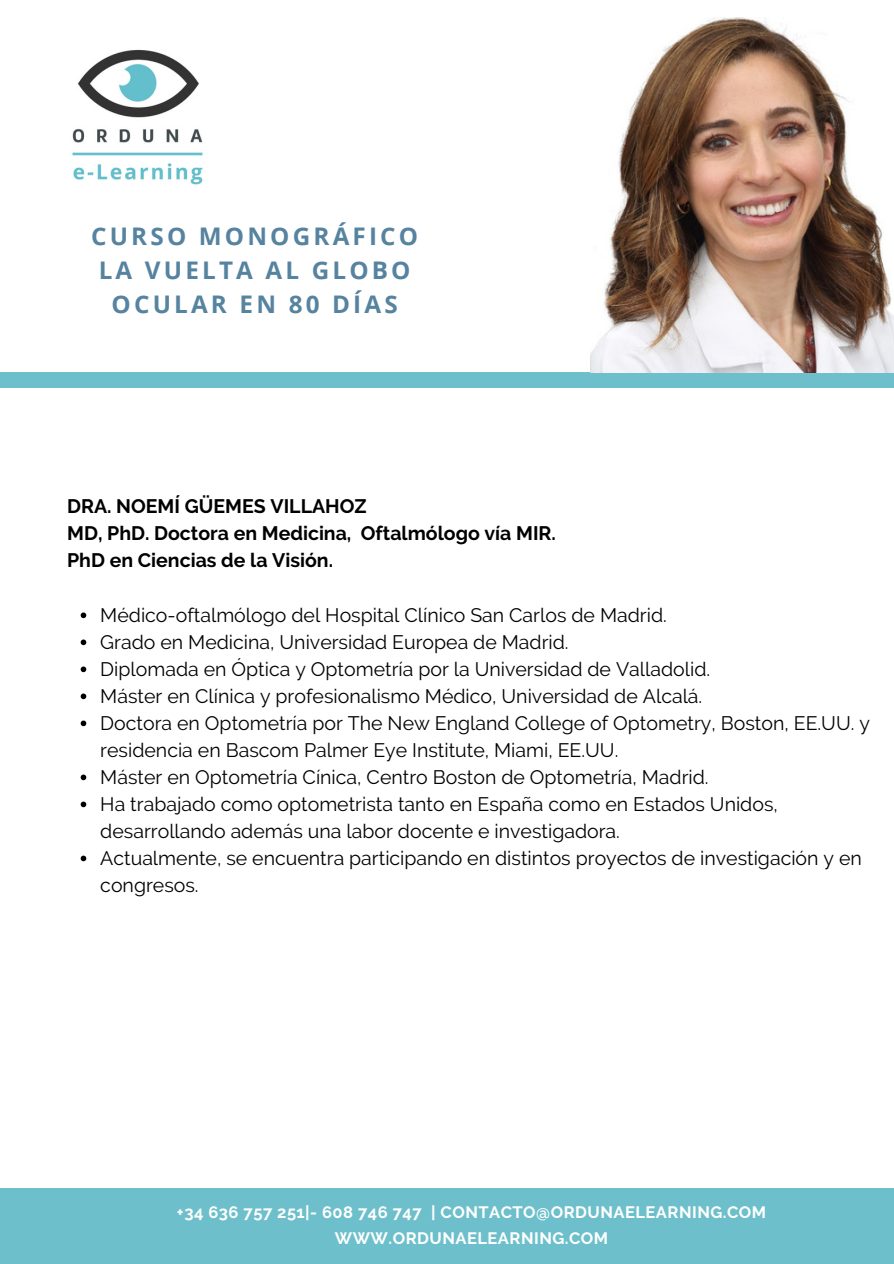
<style>
.page{position:relative;width:894px;height:1264px;background:#fff}
.page>*{position:absolute;margin:0;border:0;box-sizing:border-box;transform-origin:0 0}
.t1{font:700 24.3px/33.9px "Open Sans";letter-spacing:.13em;color:#56839f;text-align:center}
.t2{font:19.5px/27px "Raleway";color:#000}
.t3{font:700 19.5px/27px "Raleway";color:#000}
.t4{font:700 16.5px/25.8px "Raleway";letter-spacing:.03em;color:#fff;text-align:center}
</style>
<div class="page">
<div style="left:0;top:1188px;width:893px;height:75px;background:#6dc0cb"></div>
<div style="left:0;top:372px;width:893px;height:15px;background:#6dc0cb"></div>
<img style="left:590px;top:18px;width:303px;height:354px">
<svg style="left:81px;top:612px;width:5px;height:6px"></svg>
<svg style="left:81px;top:639px;width:5px;height:6px"></svg>
<svg style="left:81px;top:666px;width:5px;height:6px"></svg>
<svg style="left:81px;top:693px;width:5px;height:6px"></svg>
<svg style="left:81px;top:720px;width:5px;height:6px"></svg>
<svg style="left:81px;top:774px;width:5px;height:6px"></svg>
<svg style="left:81px;top:801px;width:5px;height:6px"></svg>
<svg style="left:81px;top:855px;width:5px;height:6px"></svg>
<img style="left:72px;top:49px;width:131px;height:136px">
<p class="t1" style="left:91px;top:219px;width:328px">CURSO MONOGRÁFICO<br>LA VUELTA AL GLOBO<br>OCULAR EN 80 DÍAS</p>
<h1 class="t3" style="left:67px;top:493px;width:490px">DRA. NOEMÍ GÜEMES VILLAHOZ<br>MD, PhD. Doctora en Medicina, Oftalmólogo vía MIR.<br>PhD en Ciencias de la Visión.</h1>
<p class="t2" style="left:100px;top:601px;width:568px">Médico-oftalmólogo del Hospital Clínico San Carlos de Madrid.</p>
<p class="t2" style="left:100px;top:628px;width:469px">Grado en Medicina, Universidad Europea de Madrid.</p>
<h2 class="t2" style="left:100px;top:655px;width:611px">Diplomada en Óptica y Optometría por la Universidad de Valladolid.</h2>
<p class="t2" style="left:100px;top:682px;width:603px">Máster en Clínica y profesionalismo Médico, Universidad de Alcalá.</p>
<p class="t2" style="left:100px;top:709px;width:771px">Doctora en Optometría por The New England College of Optometry, Boston, EE.UU. y residencia en Bascom Palmer Eye Institute, Miami, EE.UU.</p>
<p class="t2" style="left:100px;top:763px;width:609px">Máster en Optometría Cínica, Centro Boston de Optometría, Madrid.</p>
<p class="t2" style="left:100px;top:790px;width:679px">Ha trabajado como optometrista tanto en España como en Estados Unidos, desarrollando además una labor docente e investigadora.</p>
<p class="t2" style="left:100px;top:844px;width:763px">Actualmente, se encuentra participando en distintos proyectos de investigación y en congresos.</p>
<p class="t4" style="left:177px;top:1199px;width:590px">+34 636 757 251|- 608 746 747 | CONTACTO@ORDUNAELEARNING.COM<br>WWW.ORDUNAELEARNING.COM</p>
</div>
